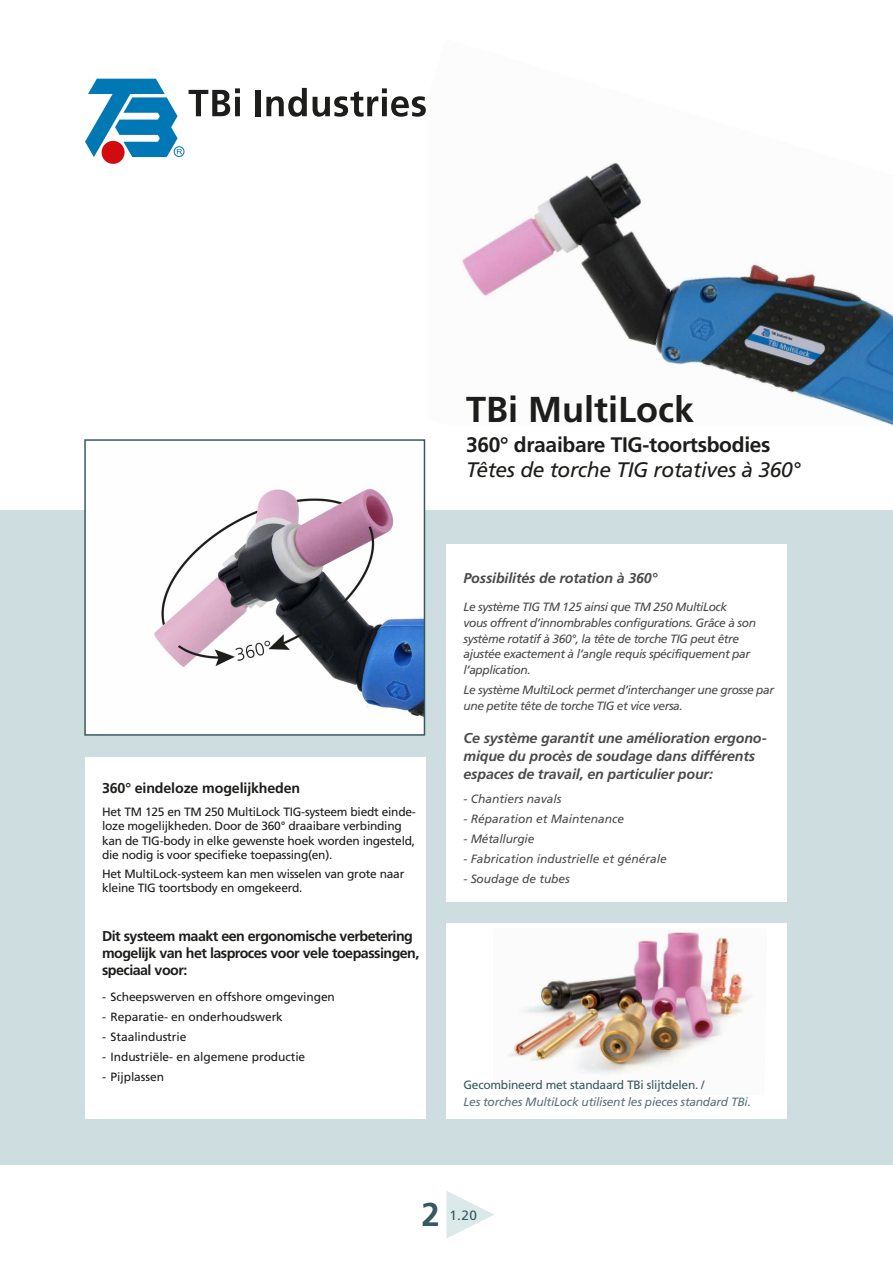
<style>
.page{position:relative;width:893px;height:1263px;background:#fff}
.page>*{position:absolute;margin:0;border:0;box-sizing:border-box;transform-origin:0 0}
.t1{font:700 36px "Frutiger LT Std";color:#1d1d1b}
.t2{font:700 33px "Frutiger LT Std";color:#375a60}
.t3{font:italic 21px "Frutiger LT Std";letter-spacing:-.015em;color:#1d1d1b}
.t4{font:700 21px "Frutiger LT Std";letter-spacing:-.015em;color:#1d1d1b}
.t5{font:italic 700 14.25px/18px "Frutiger LT Std";letter-spacing:-.01em;color:#4b4b4a}
.t6{font:700 14.25px/17.1px "Frutiger LT Std";letter-spacing:-.035em;color:#1d1d1b}
.t7{font:700 14.25px "Frutiger LT Std";letter-spacing:-.01em;color:#1d1d1b}
.t8{font:13.5px "Frutiger LT Std";color:#375a60}
.t9{font:12px/14.4px "Frutiger LT Std";letter-spacing:-.02em;color:#1d1d1b}
.t10{font:italic 12px/15.8px "Frutiger LT Std";letter-spacing:-.035em;color:#4b4b4a}
.t11{font:italic 12px "Frutiger LT Std";color:#4b4b4a}
.t12{font:italic 12px "Frutiger LT Std";letter-spacing:-.02em;color:#5c7379}
.t13{font:12px "Frutiger LT Std";letter-spacing:-.02em;color:#375a60}
.t14{font:italic 12px "Frutiger LT Std";letter-spacing:-.005em;color:#4b4b4a}
.t15{font:italic 12px "Frutiger LT Std";letter-spacing:-.015em;color:#4b4b4a}
.s1{font-family:"Times New Roman";font-weight:400;font-size:67.5px;color:#dce9eb}
</style>
<div class="page">
<div style="left:0;top:510px;width:893px;height:655px;background:#cedde0"></div>
<div style="left:446px;top:544px;width:341px;height:357px;background:#fff"></div>
<div style="left:446px;top:923px;width:341px;height:195px;background:#fff"></div>
<div style="left:85px;top:757px;width:340px;height:361px;background:#fff"></div>
<img style="left:507px;top:931px;width:245px;height:143px">
<div style="left:102px;top:141px;width:23px;height:23px;background:#d20b11;border-radius:50%"></div>
<div style="left:174px;top:146px;width:10px;height:11px;border:1px solid #0078b4;border-radius:50%"></div>
<svg style="left:85px;top:79px;width:97px;height:78px"></svg>
<svg style="left:189px;top:88px;width:51px;height:28px"></svg>
<div style="left:256px;top:90px;width:5px;height:26px;background:#1d1d1b"></div>
<svg style="left:266px;top:88px;width:41px;height:29px"></svg>
<svg style="left:313px;top:88px;width:113px;height:29px"></svg>
<div style="left:85px;top:440px;width:339px;height:295px;background:#fff"></div>
<img style="left:154px;top:488px;width:268px;height:229px">
<div style="left:84px;top:439px;width:341px;height:297px;border:2px solid #375a60"></div>
<img style="left:462px;top:162px;width:431px;height:264px">
<p class="t7" style="left:102px;top:780px;width:200px">360° eindeloze mogelijkheden</p>
<p class="t9" style="left:102px;top:805px;width:315px">Het TM 125 en TM 250 MultiLock TIG-systeem biedt einde&shy;loze mogelijkheden. Door de 360° draaibare verbinding kan de TIG-body in elke gewenste hoek worden ingesteld, die nodig is voor specifieke toepassing(en).</p>
<p class="t9" style="left:102px;top:866px;width:304px">Het MultiLock-systeem kan men wisselen van grote naar kleine TIG toortsbody en omgekeerd.</p>
<p class="t6" style="left:102px;top:927px;width:319px">Dit systeem maakt een ergonomische verbetering mogelijk van het lasproces voor vele toepassingen, speciaal voor:</p>
<p class="t9" style="left:102px;top:990px;width:234px">- Scheepswerven en offshore omgevingen</p>
<p class="t9" style="left:102px;top:1010px;width:182px">- Reparatie- en onderhoudswerk</p>
<p class="t9" style="left:102px;top:1030px;width:86px">- Staalindustrie</p>
<p class="t9" style="left:102px;top:1050px;width:205px">- Industriële- en algemene productie</p>
<p class="t9" style="left:102px;top:1070px;width:63px">- Pijplassen</p>
<h1 class="t1" style="left:466px;top:389px;width:230px">TBi MultiLock</h1>
<h3 class="t4" style="left:466px;top:432px;width:306px">360° draaibare TIG-toortsbodies</h3>
<h3 class="t3" style="left:466px;top:457px;width:336px">Têtes de torche TIG rotatives à 360°</h3>
<p class="t5" style="left:463px;top:569px;width:195px">Possibilités de rotation à 360°</p>
<p class="t10" style="left:463px;top:599px;width:294px">Le système TIG TM 125 ainsi que TM 250 MultiLock<br>vous offrent d’innombrables configurations. Grâce à son système rotatif à 360°, la tête de torche TIG peut être ajustée exactement à l’angle requis spécifiquement par l’application.</p>
<p class="t10" style="left:463px;top:682px;width:312px">Le système MultiLock permet d’interchanger une grosse par une petite tête de torche TIG et vice versa.</p>
<p class="t5" style="left:463px;top:729px;width:305px">Ce système garantit une amélioration ergono&shy;mique du procès de soudage dans différents espaces de travail, en particulier pour:</p>
<p class="t11" style="left:463px;top:792px;width:100px">- Chantiers navals</p>
<p class="t11" style="left:463px;top:812px;width:162px">- Réparation et Maintenance</p>
<p class="t15" style="left:463px;top:832px;width:72px">- Métallurgie</p>
<p class="t11" style="left:463px;top:852px;width:205px">- Fabrication industrielle et générale</p>
<p class="t14" style="left:463px;top:872px;width:108px">- Soudage de tubes</p>
<p class="t13" style="left:463px;top:1078px;width:243px">Gecombineerd met standaard TBi slijtdelen. /</p>
<p class="t12" style="left:463px;top:1094px;width:289px">Les torches MultiLock utilisent les pieces standard TBi.</p>
<h2 class="t2" style="left:421px;top:1195px;width:84px">2<span class="s1">►</span></h2>
<p class="t8" style="left:450px;top:1207px;width:29px">1.20</p>
</div>
